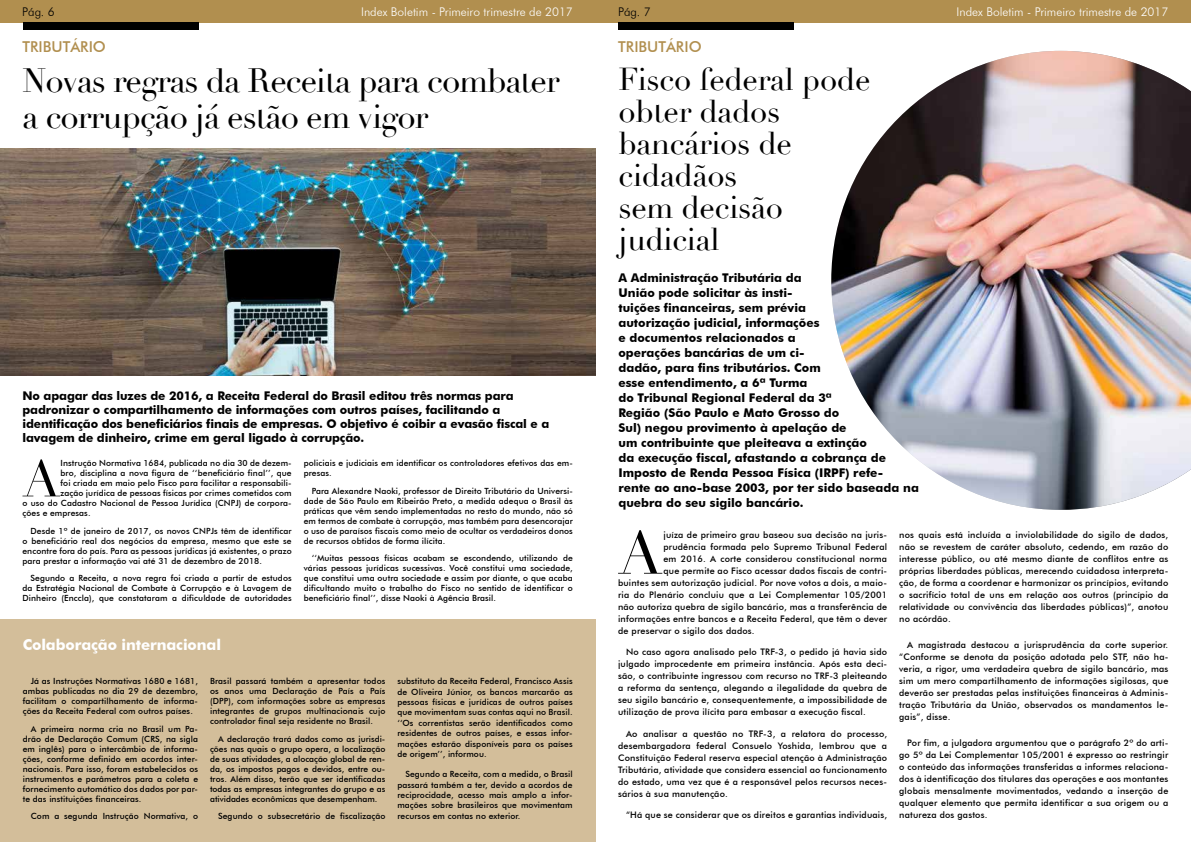
<style>
.page{position:relative;width:1191px;height:842px;background:#fff}
.page>*{position:absolute;margin:0;border:0;box-sizing:border-box;transform-origin:0 0}
.t1{font:59.6px "Didot";color:#000}
.t2{font:50.6px "Didot";color:#000}
.t3{font:33px/36px "Didot";letter-spacing:-.03em;color:#000}
.t4{font:31px/32px "Didot";letter-spacing:-.01em;color:#000}
.t5{font:700 15px "Futura BT";letter-spacing:-.005em;color:#fff}
.t6{font:500 15px "Futura BT";color:#b18f4f}
.t7{font:700 12px/15px "Futura BT";color:#000}
.t8{font:300 12px "Futura BT";color:#fff}
.t9{font:300 12px "Futura BT";color:#000}
.t10{font:500 9px/12px "Futura BT";letter-spacing:.02em;color:#000;text-align:justify}
.t11{font:500 8.5px/10px "Futura BT";letter-spacing:.01em;color:#000;text-align:justify}
</style>
<div class="page">
<div style="left:581px;top:0;width:610px;height:23px;background:#b18f4f"></div>
<div style="left:618px;top:23px;width:175px;height:7px;background:#000"></div>
<div style="left:0;top:0;width:609px;height:23px;background:#b18f4f"></div>
<div style="left:23px;top:23px;width:175px;height:7px;background:#000"></div>
<div style="left:0;top:619px;width:595px;height:86px;background:#d3be9a"></div>
<div style="left:0;top:666px;width:595px;height:176px;background:#d3be9a"></div>
<img style="left:831px;top:51px;width:360px;height:459px">
<img style="left:0;top:149px;width:595px;height:227px">
<h3 class="t9" style="left:22px;top:4px;width:34px">Pág. 6</h3>
<h3 class="t8" style="left:361px;top:4px;width:213px">Index Boletim - Primeiro trimestre de 2017</h3>
<h3 class="t8" style="left:956px;top:4px;width:213px">Index Boletim - Primeiro trimestre de 2017</h3>
<h3 class="t9" style="left:618px;top:4px;width:34px">Pág. 7</h3>
<h3 class="t6" style="left:23px;top:37px;width:85px">TRIBUTÁRIO</h3>
<h3 class="t3" style="left:23px;top:63px;width:538px">Novas regras da Receita para combater a corrupção já estão em vigor</h3>
<p class="t7" style="left:23px;top:389px;width:528px;line-height:14px">No apagar das luzes de 2016, a Receita Federal do Brasil editou três normas para padronizar o compartilhamento de informações com outros países, facilitando a identificação dos beneficiários finais de empresas. O objetivo é coibir a evasão fiscal e a lavagem de dinheiro, crime em geral ligado à corrupção.</p>
<h2 class="t2" style="left:23px;top:448px;width:39px">A</h2>
<p class="t11" style="left:61px;top:458px;width:233px">Instrução Normativa 1684, publicada no dia 30 de dezem-</p>
<p class="t11" style="left:61px;top:468px;width:233px">bro, disciplina a nova figura de ‘‘beneficiário final’’, que</p>
<p class="t11" style="left:61px;top:478px;width:233px">foi criada em maio pelo Fisco para facilitar a responsabili-</p>
<p class="t11" style="left:61px;top:488px;width:233px">zação jurídica de pessoas físicas por crimes cometidos com</p>
<p class="t11" style="left:23px;top:498px;width:271px">o uso do Cadastro Nacional de Pessoa Jurídica (CNPJ) de corpora-</p>
<p class="t11" style="left:23px;top:508px;width:70px">ções e empresas.</p>
<p class="t11" style="left:23px;top:525px;width:271px;text-indent:8px">Desde 1º de janeiro de 2017, os novos CNPJs têm de identificar o beneficiário real dos negócios da empresa, mesmo que este se encontre fora do país. Para as pessoas jurídicas já existentes, o prazo para prestar a informação vai até 31 de dezembro de 2018.</p>
<p class="t11" style="left:23px;top:573px;width:271px;text-indent:8px">Segundo a Receita, a nova regra foi criada a partir de estudos da Estratégia Nacional de Combate à Corrupção e à Lavagem de Dinheiro (Enccla), que constataram a dificuldade de autoridades</p>
<p class="t11" style="left:304px;top:458px;width:271px">policiais e judiciais em identificar os controladores efetivos das em&shy;presas.</p>
<p class="t11" style="left:304px;top:485px;width:271px;text-indent:8px">Para Alexandre Naoki, professor de Direito Tributário da Universi&shy;dade de São Paulo em Ribeirão Preto, a medida adequa o Brasil às práticas que vêm sendo implementadas no resto do mundo, não só em termos de combate à corrupção, mas também para desencorajar o uso de paraísos fiscais como meio de ocultar os verdadeiros donos de recursos obtidos de forma ilícita.</p>
<p class="t11" style="left:304px;top:553px;width:271px;text-indent:8px">‘‘Muitas pessoas físicas acabam se escondendo, utilizando de várias pessoas jurídicas sucessivas. Você constitui uma sociedade, que constitui uma outra sociedade e assim por diante, o que acaba dificultando muito o trabalho do Fisco no sentido de identificar o beneficiário final’’, disse Naoki à Agência Brasil.</p>
<h3 class="t5" style="left:23px;top:636px;width:200px">Colaboração internacional</h3>
<p class="t11" style="left:23px;top:676px;width:177px;text-indent:8px">Já as Instruções Normativas 1680 e 1681, ambas publicadas no dia 29 de dezembro, facilitam o compartilhamento de informa&shy;ções da Receita Federal com outros países.</p>
<p class="t11" style="left:23px;top:723px;width:177px;text-indent:8px">A primeira norma cria no Brasil um Pa&shy;drão de Declaração Comum (CRS, na sigla em inglês) para o intercâmbio de informa&shy;ções, conforme definido em acordos inter&shy;nacionais. Para isso, foram estabelecidos os instrumentos e parâmetros para a coleta e fornecimento automático dos dados por par&shy;te das instituições financeiras.</p>
<p class="t11" style="left:31px;top:811px;width:169px">Com a segunda Instrução Normativa, o</p>
<p class="t11" style="left:210px;top:676px;width:177px">Brasil passará também a apresentar todos os anos uma Declaração de País a País (DPP), com informações sobre as empresas integrantes de grupos multinacionais cujo controlador final seja residente no Brasil.</p>
<p class="t11" style="left:210px;top:733px;width:177px;text-indent:8px">A declaração trará dados como as jurisdi&shy;ções nas quais o grupo opera, a localização de suas atividades, a alocação global de ren&shy;da, os impostos pagos e devidos, entre ou&shy;tros. Além disso, terão que ser identificadas todas as empresas integrantes do grupo e as atividades econômicas que desempenham.</p>
<p class="t11" style="left:218px;top:811px;width:169px">Segundo o subsecretário de fiscalização</p>
<p class="t11" style="left:397px;top:676px;width:177px;line-height:10.4px">substituto da Receita Federal, Francisco Assis de Oliveira Júnior, os bancos marcarão as pessoas físicas e jurídicas de outros países que movimentam suas contas aqui no Brasil. ‘‘Os correntistas serão identificados como residentes de outros países, e essas infor&shy;mações estarão disponíveis para os países de origem’’, informou.</p>
<p class="t11" style="left:397px;top:769px;width:177px;line-height:10.4px;text-indent:8px">Segundo a Receita, com a medida, o Brasil passará também a ter, devido a acordos de reciprocidade, acesso mais amplo a infor&shy;mações sobre brasileiros que movimentam recursos em contas no exterior.</p>
<h3 class="t6" style="left:618px;top:37px;width:85px">TRIBUTÁRIO</h3>
<h3 class="t4" style="left:618px;top:64px;width:253px">Fisco federal pode obter dados bancários de cidadãos<br>sem decisão judicial</h3>
<p class="t7" style="left:618px;top:270px;width:302px">A Administração Tributária da<br>União pode solicitar às insti-<br>tuições financeiras, sem prévia<br>autorização judicial, informações<br>e documentos relacionados a<br>operações bancárias de um ci-<br>dadão, para fins tributários. Com<br>esse entendimento, a 6ª Turma<br>do Tribunal Regional Federal da 3ª<br>Região (São Paulo e Mato Grosso do<br>Sul) negou provimento à apelação de<br>um contribuinte que pleiteava a extinção<br>da execução fiscal, afastando a cobrança de Imposto de Renda Pessoa Física (IRPF) refe-<br>rente ao ano-base 2003, por ter sido baseada na quebra do seu sigilo bancário.</p>
<h1 class="t1" style="left:618px;top:517px;width:46px">A</h1>
<p class="t10" style="left:663px;top:528px;width:225px">juíza de primeiro grau baseou sua decisão na juris-</p>
<p class="t10" style="left:663px;top:540px;width:225px">prudência formada pelo Supremo Tribunal Federal</p>
<p class="t10" style="left:663px;top:552px;width:225px">em 2016. A corte considerou constitucional norma</p>
<p class="t10" style="left:663px;top:564px;width:225px">que permite ao Fisco acessar dados fiscais de contri-</p>
<p class="t10" style="left:618px;top:576px;width:271px">buintes sem autorização judicial. Por nove votos a dois, a maio-</p>
<p class="t10" style="left:618px;top:588px;width:271px">ria do Plenário concluiu que a Lei Complementar 105/2001</p>
<p class="t10" style="left:618px;top:600px;width:271px">não autoriza quebra de sigilo bancário, mas a transferência de</p>
<p class="t10" style="left:618px;top:612px;width:271px">informações entre bancos e a Receita Federal, que têm o dever</p>
<p class="t10" style="left:618px;top:624px;width:138px">de preservar o sigilo dos dados.</p>
<p class="t10" style="left:618px;top:646px;width:271px;text-indent:8px">No caso agora analisado pelo TRF-3, o pedido já havia sido julgado improcedente em primeira instância. Após esta deci&shy;são, o contribuinte ingressou com recurso no TRF-3 pleiteando a reforma da sentença, alegando a ilegalidade da quebra de seu sigilo bancário e, consequentemente, a impossibilidade de utilização de prova ilícita para embasar a execução fiscal.</p>
<p class="t10" style="left:618px;top:727px;width:271px;text-indent:8px">Ao analisar a questão no TRF-3, a relatora do processo, desembargadora federal Consuelo Yoshida, lembrou que a Constituição Federal reserva especial atenção à Administração Tributária, atividade que considera essencial ao funcionamento do estado, uma vez que é a responsável pelos recursos neces&shy;sários à sua manutenção.</p>
<p class="t10" style="left:626px;top:809px;width:263px">“Há que se considerar que os direitos e garantias individuais,</p>
<p class="t10" style="left:899px;top:528px;width:271px">nos quais está incluída a inviolabilidade do sigilo de dados, não se revestem de caráter absoluto, cedendo, em razão do interesse público, ou até mesmo diante de conflitos entre as próprias liberdades públicas, merecendo cuidadosa interpreta&shy;ção, de forma a coordenar e harmonizar os princípios, evitando o sacrifício total de uns em relação aos outros (princípio da relatividade ou convivência das liberdades públicas)”, anotou no acórdão.</p>
<p class="t10" style="left:899px;top:638px;width:271px;text-indent:8px">A magistrada destacou a jurisprudência da corte superior. “Conforme se denota da posição adotada pelo STF, não ha&shy;veria, a rigor, uma verdadeira quebra de sigilo bancário, mas sim um mero compartilhamento de informações sigilosas, que deverão ser prestadas pelas instituições financeiras à Adminis&shy;tração Tributária da União, observados os mandamentos le&shy;gais”, disse.</p>
<p class="t10" style="left:899px;top:737px;width:271px;text-indent:8px">Por fim, a julgadora argumentou que o parágrafo 2º do arti&shy;go 5º da Lei Complementar 105/2001 é expresso ao restringir o conteúdo das informações transferidas a informes relaciona&shy;dos à identificação dos titulares das operações e aos montantes globais mensalmente movimentados, vedando a inserção de qualquer elemento que permita identificar a sua origem ou a natureza dos gastos.</p>
</div>
